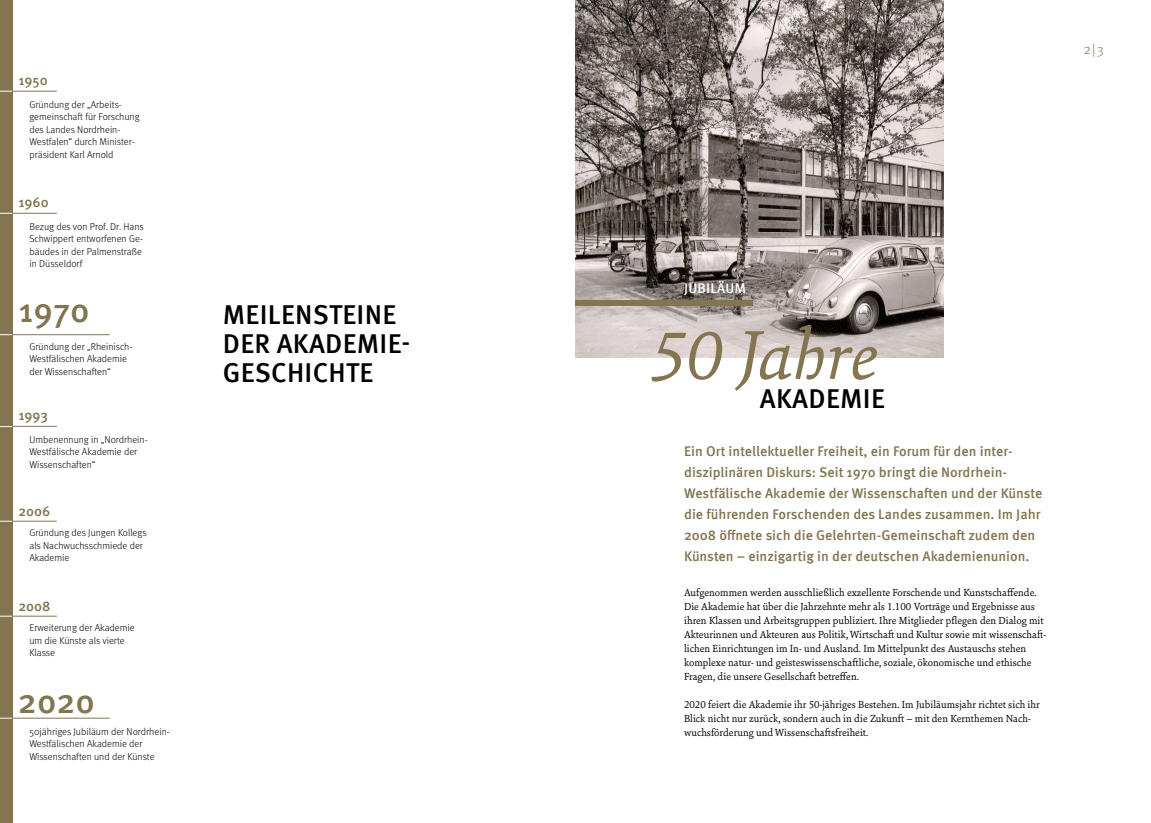
<style>
.page{position:relative;width:1151px;height:823px;background:#fff}
.page>*{position:absolute;margin:0;border:0;box-sizing:border-box;transform-origin:0 0}
.t1{font:italic 74px "Sina Nova";color:#837550}
.t2{font:500 34px "Meta OT";color:#837550}
.t3{font:500 27.2px/29px "Meta OT";letter-spacing:.01em;color:#000}
.t4{font:500 14px/21px "Meta OT";color:#837550}
.t5{font:500 14px "Meta OT";letter-spacing:.01em;color:#fff}
.t6{font:300 14px "Meta";color:#837550}
.t7{font:11px/14px "Sina Nova";color:#000}
.t8{font:300 10px/12.5px "Meta";color:#000}
</style>
<div class="page">
<img style="left:575px;top:0;width:369px;height:357px">
<div style="left:575px;top:300px;width:178px;height:5px;background:#837550"></div>
<hr style="left:0;top:334px;width:110px;height:1px;background:#837550">
<hr style="left:0;top:615px;width:57px;height:1px;background:#837550">
<hr style="left:0;top:520px;width:57px;height:1px;background:#837550">
<hr style="left:0;top:717px;width:110px;height:1px;background:#837550">
<hr style="left:0;top:426px;width:57px;height:1px;background:#837550">
<hr style="left:0;top:213px;width:57px;height:1px;background:#837550">
<hr style="left:0;top:91px;width:57px;height:1px;background:#837550">
<div style="left:0;top:0;width:12px;height:822px;background:#837550"></div>
<svg style="left:0;top:426px;width:12px;height:1px"></svg>
<svg style="left:0;top:334px;width:12px;height:1px"></svg>
<svg style="left:0;top:213px;width:12px;height:1px"></svg>
<svg style="left:0;top:91px;width:12px;height:1px"></svg>
<svg style="left:0;top:615px;width:12px;height:1px"></svg>
<svg style="left:0;top:520px;width:12px;height:1px"></svg>
<svg style="left:0;top:717px;width:12px;height:1px"></svg>
<p class="t4" style="left:18px;top:70px;width:31px">1950</p>
<p class="t8" style="left:29px;top:98px;width:112px">Gründung der „Arbeits&shy;gemeinschaft für Forschung des Landes Nordrhein-<br>Westfalen“ durch Minister&shy;präsident Karl Arnold</p>
<p class="t4" style="left:18px;top:192px;width:32px">1960</p>
<p class="t8" style="left:29px;top:220px;width:116px">Bezug des von Prof. Dr. Hans<br>Schwippert entworfenen Ge&shy;bäudes in der Palmenstraße in Düsseldorf</p>
<h2 class="t2" style="left:19px;top:289px;width:73px">1970</h2>
<p class="t8" style="left:29px;top:340px;width:104px">Gründung der „Rheinisch-<br>Westfälischen Akademie der Wissenschaften“</p>
<p class="t4" style="left:18px;top:404px;width:31px">1993</p>
<p class="t8" style="left:29px;top:433px;width:120px">Umbenennung in „Nordrhein-<br>Westfälische Akademie der<br>Wissenschaften“</p>
<p class="t4" style="left:18px;top:501px;width:34px">2006</p>
<p class="t8" style="left:29px;top:526px;width:119px">Gründung des Jungen Kollegs als Nachwuchsschmiede der<br>Akademie</p>
<p class="t4" style="left:18px;top:595px;width:34px">2008</p>
<p class="t8" style="left:29px;top:621px;width:107px">Erweiterung der Akademie um die Künste als vierte<br>Klasse</p>
<h2 class="t2" style="left:18px;top:679px;width:79px">2020</h2>
<p class="t8" style="left:29px;top:724px;width:142px">50jähriges Jubiläum der Nordrhein-<br>Westfälischen Akademie der<br>Wissenschaften und der Künste</p>
<h3 class="t3" style="left:223px;top:300px;width:189px">MEILENSTEINE<br>DER AKADEMIE-<br>GESCHICHTE</h3>
<p class="t6" style="left:1084px;top:41px;width:21px">2|3</p>
<p class="t5" style="left:684px;top:279px;width:63px">JUBILÄUM</p>
<h1 class="t1" style="left:650px;top:307px;width:229px">50 Jahre</h1>
<h3 class="t3" style="left:760px;top:384px;width:126px">AKADEMIE</h3>
<p class="t4" style="left:684px;top:440px;width:360px">Ein Ort intellektueller Freiheit, ein Forum für den inter&shy;disziplinären Diskurs: Seit 1970 bringt die Nordrhein-Westfälische Akademie der Wissenschaften und der Künste die führenden Forschenden des Landes zusammen. Im Jahr 2008 öffnete sich die Gelehrten-Gemeinschaft zudem den Künsten – einzigartig in der deutschen Akademienunion.</p>
<p class="t7" style="left:684px;top:584px;width:364px">Aufgenommen werden ausschließlich exzellente Forschende und Kunstschaffende.<br>Die Akademie hat über die Jahrzehnte mehr als 1.100 Vorträge und Ergebnisse aus ihren Klassen und Arbeitsgruppen publiziert. Ihre Mitglieder pflegen den Dialog mit Akteurinnen und Akteuren aus Politik, Wirtschaft und Kultur sowie mit wissenschaft&shy;lichen Einrichtungen im In- und Ausland. Im Mittelpunkt des Austauschs stehen komplexe natur- und geisteswissenschaftliche, soziale, ökonomische und ethische Fragen, die unsere Gesellschaft betreffen.</p>
<p class="t7" style="left:684px;top:696px;width:357px">2020 feiert die Akademie ihr 50-jähriges Bestehen. Im Jubiläumsjahr richtet sich ihr<br>Blick nicht nur zurück, sondern auch in die Zukunft – mit den Kernthemen Nach&shy;wuchsförderung und Wissenschaftsfreiheit.</p>
</div>
